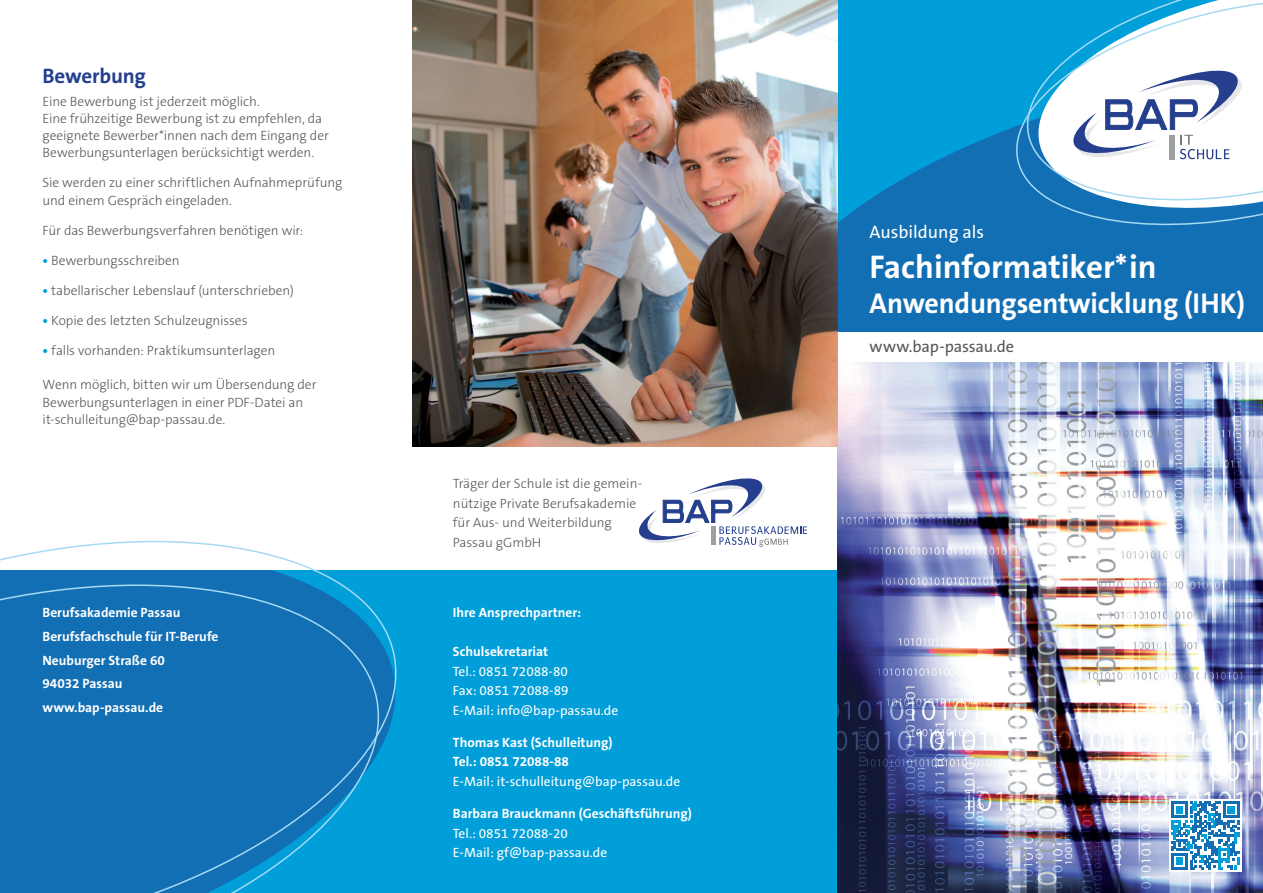
<style>
.page{position:relative;width:1263px;height:893px;background:#fff}
.page>*{position:absolute;margin:0;border:0;box-sizing:border-box;transform-origin:0 0}
.t1{font:700 33px "The Sans B W7";color:#fff}
.t2{font:700 28.8px "The Sans B W7";letter-spacing:-.005em;color:#fff}
.t3{font:700 21px "The Sans B W7";letter-spacing:-.01em;color:#253f8e}
.t4{font:18px "The Sans B W5 Plain";color:#fff}
.Fließtext{font:16.35px "The Sans B W5 Plain";letter-spacing:-.01em;color:#57585a}
.t5{font:300 13.5px/17.2px "The Sans B W3";letter-spacing:-.005em;color:#57585a}
.t6{font:700 13.5px/19.5px "The Sans B W7";color:#fff}
.t7{font:13.5px/19.5px "The Sans B W5 Plain";color:#fff}
.s1{font-family:"The Sans B W7";font-weight:700;color:#009fda}
.s2{font-family:"The Sans B W7";font-weight:700}
.s3{font-family:"The Sans B W5 Plain";font-weight:400}
</style>
<div class="page">
<div style="left:0;top:571px;width:838px;height:322px;background:#009fda"></div>
<svg style="left:10px;top:540px;width:403px;height:142px"></svg>
<svg style="left:0;top:557px;width:396px;height:336px;background:#1b7abb"></svg>
<svg style="left:639px;top:478px;width:168px;height:69px"></svg>
<hr style="left:711px;top:527px;width:4px;height:18px;background:#9d9fa2">
<img style="left:838px;top:362px;width:425px;height:531px">
<div style="left:838px;top:0;width:425px;height:333px;background:#009fda"></div>
<svg style="left:838px;top:130px;width:425px;height:203px;background:#1176b9"></svg>
<svg style="left:1006px;top:0;width:257px;height:240px"></svg>
<div style="left:1169px;top:799px;width:72px;height:73px;background:#fff"></div>
<svg style="left:1171px;top:801px;width:68px;height:69px"></svg>
<svg style="left:1073px;top:71px;width:169px;height:88px;background:#d0d5e6"></svg>
<div style="left:1169px;top:135px;width:6px;height:24px;background:#9d9fa2"></div>
<img style="left:412px;top:0;width:426px;height:446px">
<p class="t3" style="left:43px;top:62px;width:105px">Bewerbung</p>
<p class="t5" style="left:43px;top:93px;width:288px">Eine Bewerbung ist jederzeit möglich.<br>Eine frühzeitige Bewerbung ist zu empfehlen, da geeignete Bewerber*innen nach dem Eingang der Bewerbungsunterlagen berücksichtigt werden.</p>
<p class="t5" style="left:43px;top:174px;width:301px">Sie werden zu einer schriftlichen Aufnahmeprüfung und einem Gespräch eingeladen.</p>
<p class="t5" style="left:43px;top:222px;width:262px">Für das Bewerbungsverfahren benötigen wir:</p>
<p class="t5" style="left:43px;top:252px;width:139px"><span class="s1">•</span> Bewerbungsschreiben</p>
<p class="t5" style="left:43px;top:282px;width:253px"><span class="s1">•</span> tabellarischer Lebenslauf (unterschrieben)</p>
<p class="t5" style="left:43px;top:312px;width:207px"><span class="s1">•</span> Kopie des letzten Schulzeugnisses</p>
<p class="t5" style="left:43px;top:342px;width:234px"><span class="s1">•</span> falls vorhanden: Praktikumsunterlagen</p>
<p class="t5" style="left:43px;top:376px;width:275px">Wenn möglich, bitten wir um Übersendung der<br>Bewerbungsunterlagen in einer PDF-Datei an it-schulleitung@bap-passau.de.</p>
<p class="t6" style="left:43px;top:603px;width:140px">Berufsakademie Passau</p>
<p class="t6" style="left:43px;top:627px;width:177px">Berufsfachschule für IT-Berufe</p>
<p class="t6" style="left:43px;top:650px;width:124px">Neuburger Straße 60</p>
<p class="t6" style="left:43px;top:674px;width:82px">94032 Passau</p>
<p class="t6" style="left:43px;top:698px;width:122px">www.bap-passau.de</p>
<p class="t5" style="left:453px;top:474px;width:191px;line-height:19.5px">Träger der Schule ist die gemein&shy;nützige Private Berufsakademie für Aus- und Weiterbildung<br>Passau gGmbH</p>
<p class="t6" style="left:453px;top:603px;width:130px">Ihre Ansprechpartner:</p>
<p class="t7" style="left:453px;top:642px;width:167px"><span class="s2">Schulsekretariat<br></span>Tel.: 0851 72088-80<br>Fax: 0851 72088-89<br>E-Mail: info@bap-passau.de</p>
<p class="t6" style="left:453px;top:733px;width:229px">Thomas Kast (Schulleitung)<br>Tel.: 0851 72088-88<br><span class="s3">E-Mail: it-schulleitung@bap-passau.de</span></p>
<p class="t7" style="left:453px;top:804px;width:241px"><span class="s2">Barbara Brauckmann (Geschäftsführung)<br></span>Tel.: 0851 72088-20<br>E-Mail: gf@bap-passau.de</p>
<p class="t4" style="left:870px;top:221px;width:116px">Ausbildung als</p>
<p class="t1" style="left:870px;top:246px;width:289px">Fachinformatiker*in</p>
<p class="t2" style="left:870px;top:284px;width:377px">Anwendungsentwicklung (IHK)</p>
<p class="Fließtext" style="left:870px;top:336px;width:146px">www.bap-passau.de</p>
</div>
